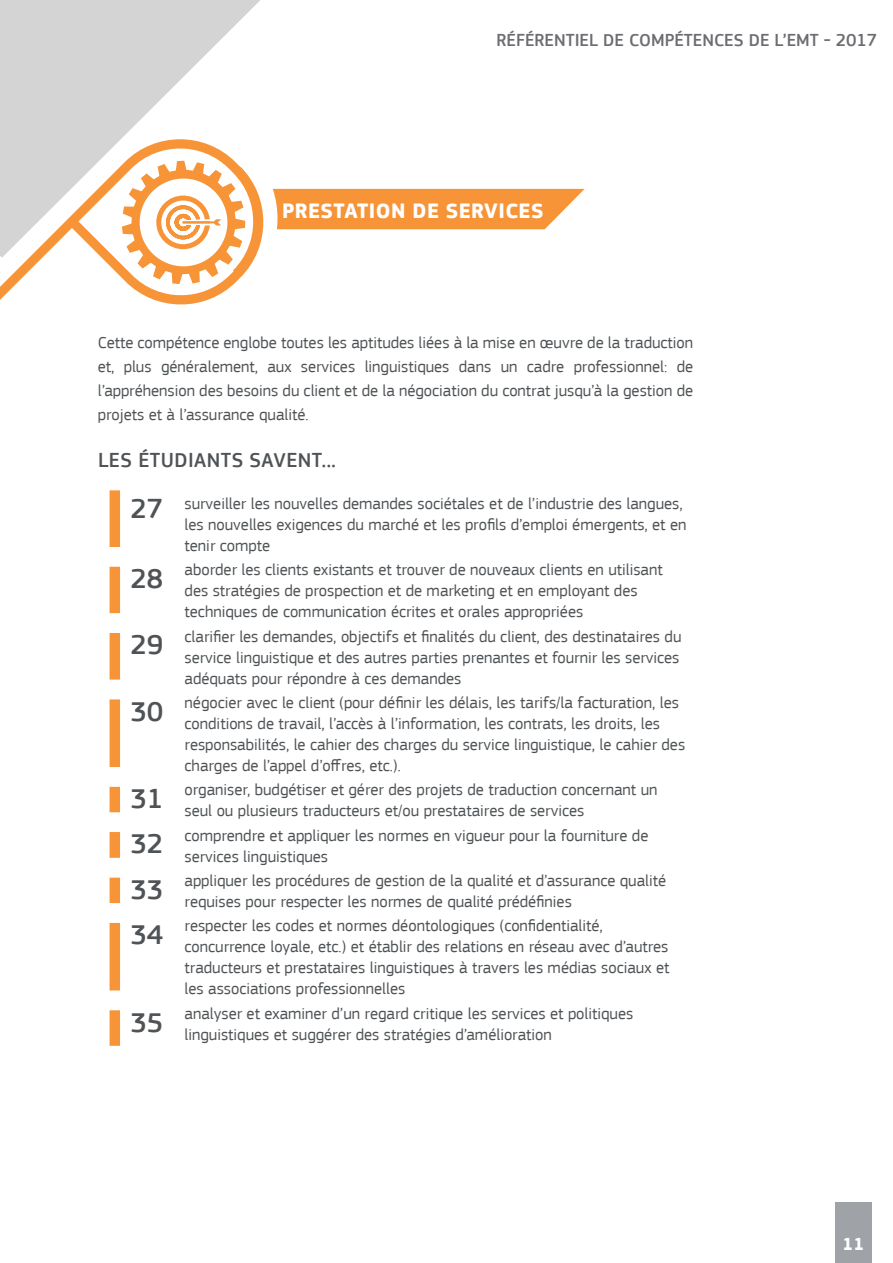
<style>
.page{position:relative;width:893px;height:1263px;background:#fff}
.page>*{position:absolute;margin:0;border:0;box-sizing:border-box;transform-origin:0 0}
.EMT_-_Cell_Number{font:500 28.5px "EC Square Sans Pro";color:#4f5356}
.EMT_-_Lists{font:700 21.6px "EC Square Sans Pro";letter-spacing:.02em;color:#fff}
.EMT_-_Titres_H3{font:500 21px "EC Square Sans Pro";letter-spacing:.02em;color:#4f5356}
.t1{font:500 18px "EC Square Sans Pro";color:#6c6d70}
.t2{font:700 18px "EC Square Sans Pro";color:#fff}
.EMT_-_Content{font:16.5px/21px "EC Square Sans Pro";color:#4f5356}
</style>
<div class="page">
<div style="left:835px;top:1202px;width:37px;height:61px;background:#9fa3a7"></div>
<div style="left:110px;top:566px;width:10px;height:47px;background:#f79437"></div>
<div style="left:110px;top:633px;width:10px;height:47px;background:#f79437"></div>
<div style="left:110px;top:699px;width:10px;height:68px;background:#f79437"></div>
<div style="left:110px;top:787px;width:10px;height:25px;background:#f79437"></div>
<div style="left:110px;top:832px;width:10px;height:26px;background:#f79437"></div>
<div style="left:110px;top:877px;width:10px;height:26px;background:#f79437"></div>
<div style="left:110px;top:923px;width:10px;height:68px;background:#f79437"></div>
<div style="left:110px;top:1010px;width:10px;height:36px;background:#f79437"></div>
<svg style="left:0;top:0;width:260px;height:124px;fill:#d4d4d5"></svg>
<svg style="left:278px;top:189px;width:307px;height:40px;background:#f79b44"></svg>
<svg style="left:0;top:124px;width:278px;height:423px"></svg>
<p class="t1" style="left:496px;top:29px;width:382px">RÉFÉRENTIEL DE COMPÉTENCES DE L’EMT - 2017</p>
<p class="EMT_-_Lists" style="left:282px;top:198px;width:263px">PRESTATION DE SERVICES</p>
<p class="EMT_-_Content" style="left:98px;top:331px;width:597px;line-height:24px;text-align:justify">Cette compétence englobe toutes les aptitudes liées à la mise en œuvre de la traduction et, plus généralement, aux services linguistiques dans un cadre professionnel: de l’appréhension des besoins du client et de la négociation du contrat jusqu’à la gestion de projets et à l’assurance qualité.</p>
<p class="EMT_-_Titres_H3" style="left:98px;top:448px;width:239px">LES ÉTUDIANTS SAVENT...</p>
<p class="EMT_-_Cell_Number" style="left:130px;top:492px;width:34px">27</p>
<p class="EMT_-_Content" style="left:185px;top:493px;width:503px">surveiller les nouvelles demandes sociétales et de l’industrie des langues, les nouvelles exigences du marché et les profils d’emploi émergents, et en tenir compte</p>
<p class="EMT_-_Cell_Number" style="left:130px;top:562px;width:34px">28</p>
<p class="EMT_-_Content" style="left:185px;top:559px;width:480px">aborder les clients existants et trouver de nouveaux clients en utilisant des stratégies de prospection et de marketing et en employant des techniques de communication écrites et orales appropriées</p>
<p class="EMT_-_Cell_Number" style="left:130px;top:628px;width:34px">29</p>
<p class="EMT_-_Content" style="left:185px;top:626px;width:498px">clarifier les demandes, objectifs et finalités du client, des destinataires du service linguistique et des autres parties prenantes et fournir les services adéquats pour répondre à ces demandes</p>
<p class="EMT_-_Cell_Number" style="left:130px;top:695px;width:34px">30</p>
<p class="EMT_-_Content" style="left:185px;top:692px;width:502px">négocier avec le client (pour définir les délais, les tarifs/la facturation, les conditions de travail, l’accès à l’information, les contrats, les droits, les responsabilités, le cahier des charges du service linguistique, le cahier des charges de l’appel d’offres, etc.).</p>
<p class="EMT_-_Cell_Number" style="left:130px;top:782px;width:34px">31</p>
<p class="EMT_-_Content" style="left:185px;top:779px;width:474px">organiser, budgétiser et gérer des projets de traduction concernant un seul ou plusieurs traducteurs et/ou prestataires de services</p>
<p class="EMT_-_Cell_Number" style="left:130px;top:827px;width:34px">32</p>
<p class="EMT_-_Content" style="left:185px;top:825px;width:465px">comprendre et appliquer les normes en vigueur pour la fourniture de services linguistiques</p>
<p class="EMT_-_Cell_Number" style="left:130px;top:873px;width:34px">33</p>
<p class="EMT_-_Content" style="left:185px;top:870px;width:483px">appliquer les procédures de gestion de la qualité et d’assurance qualité requises pour respecter les normes de qualité prédéfinies</p>
<p class="EMT_-_Cell_Number" style="left:130px;top:918px;width:34px">34</p>
<p class="EMT_-_Content" style="left:185px;top:915px;width:486px">respecter les codes et normes déontologiques (confidentialité, concurrence loyale, etc.) et établir des relations en réseau avec d’autres traducteurs et prestataires linguistiques à travers les médias sociaux et les associations professionnelles</p>
<p class="EMT_-_Cell_Number" style="left:130px;top:1005px;width:34px">35</p>
<p class="EMT_-_Content" style="left:185px;top:1003px;width:450px">analyser et examiner d’un regard critique les services et politiques linguistiques et suggérer des stratégies d’amélioration</p>
<p class="t2" style="left:843px;top:1233px;width:23px">11</p>
</div>
